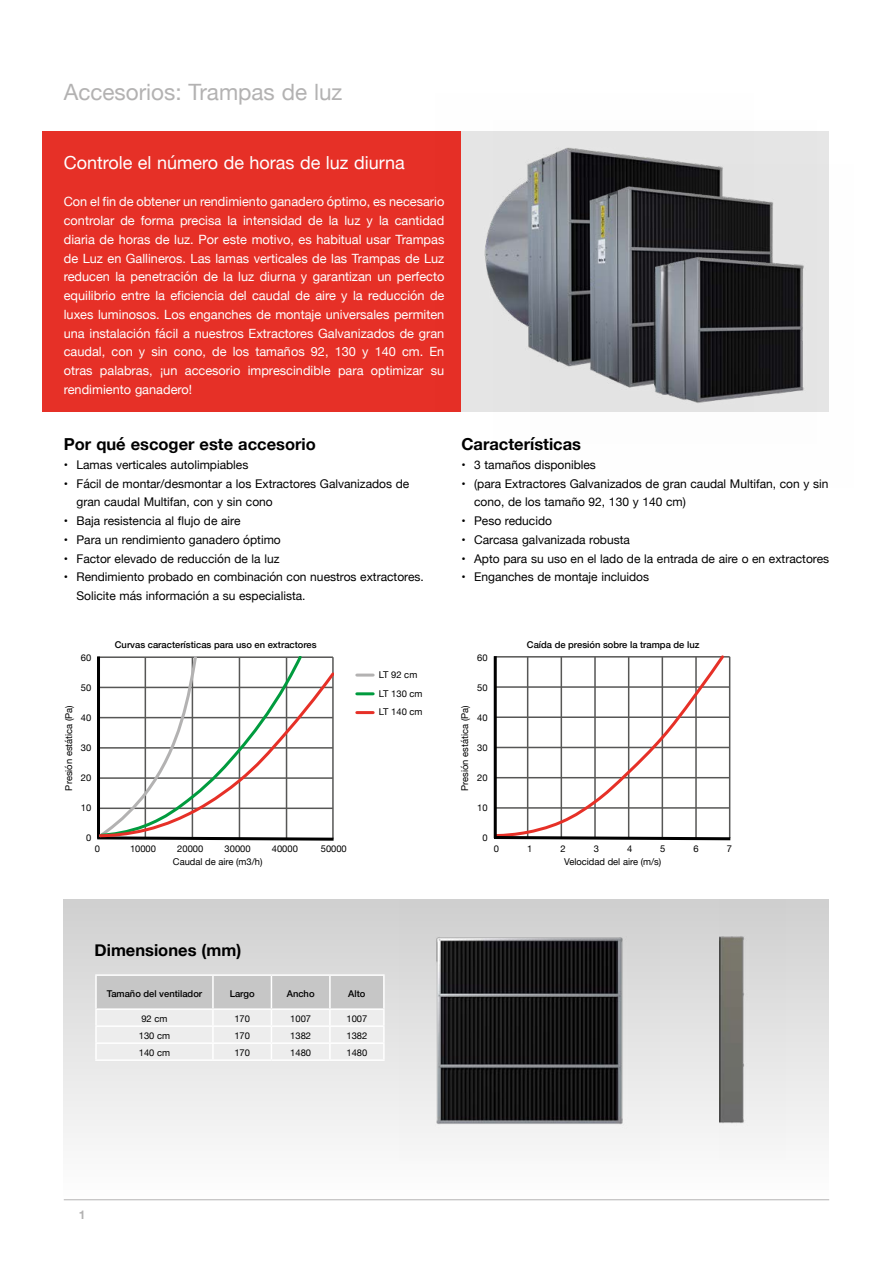
<style>
.page{position:relative;width:893px;height:1263px;background:#fff}
.page>*{position:absolute;margin:0;border:0;box-sizing:border-box;transform-origin:0 0}
.t1{font:22.5px "Helvetica Neue";color:#b3b2b2}
.t2{font:18px "Helvetica Neue";color:#fff}
.t3{font:700 16.5px "Helvetica Neue";color:#000}
.t4{font:12.75px/18.8px "Helvetica Neue";color:#fff;text-align:justify}
.t5{font:12px/18.8px "Helvetica Neue";color:#000}
.t6{font:700 12px "Helvetica Neue";color:#b3b2b2}
.t7{font:9.3px/18.8px "Helvetica Neue";color:#000}
.t8{font:500 9.3px "Helvetica Neue";color:#000}
</style>
<div class="page">
<div style="left:64px;top:900px;width:765px;height:300px;background:linear-gradient(to bottom,#cfcfcf,#fefefe)"></div>
<div style="left:43px;top:131px;width:418px;height:281px;background:#e63027"></div>
<svg style="left:97px;top:656px;width:237px;height:185px"></svg>
<svg style="left:493px;top:656px;width:237px;height:185px"></svg>
<hr style="left:494px;top:656px;width:3px;height:182px;background:#000">
<hr style="left:357px;top:674px;width:16px;height:3px;background:#b3b2b2">
<hr style="left:357px;top:692px;width:16px;height:3px;background:#009b3e">
<div style="left:461px;top:131px;width:32px;height:281px;background:#e5e5e5"></div>
<hr style="left:357px;top:711px;width:16px;height:3px;background:#e63027">
<img style="left:493px;top:131px;width:323px;height:281px">
<img style="left:531px;top:165px;width:298px;height:247px">
<img style="left:399px;top:900px;width:261px;height:260px">
<img style="left:720px;top:900px;width:65px;height:260px">
<hr style="left:213px;top:974px;width:58px;height:2px;background:#fff">
<hr style="left:271px;top:974px;width:59px;height:2px;background:#fff">
<hr style="left:330px;top:974px;width:55px;height:2px;background:#fff">
<hr style="left:95px;top:974px;width:118px;height:2px;background:#fff">
<svg style="left:95px;top:975px;width:290px;height:84px"></svg>
<hr style="left:213px;top:1042px;width:58px;height:2px;background:#fff">
<hr style="left:271px;top:1042px;width:59px;height:2px;background:#fff">
<hr style="left:330px;top:1042px;width:55px;height:2px;background:#fff">
<hr style="left:95px;top:1059px;width:118px;height:2px;background:#fff">
<hr style="left:213px;top:1059px;width:58px;height:2px;background:#fff">
<hr style="left:271px;top:1059px;width:59px;height:2px;background:#fff">
<hr style="left:330px;top:1059px;width:55px;height:2px;background:#fff">
<h1 class="t1" style="left:64px;top:76px;width:280px">Accesorios: Trampas de luz</h1>
<h2 class="t2" style="left:64px;top:149px;width:342px">Controle el número de horas de luz diurna</h2>
<p class="t4" style="left:64px;top:193px;width:382px">Con el fin de obtener un rendimiento ganadero óptimo, es necesario controlar de forma precisa la intensidad de la luz y la cantidad diaria de horas de luz. Por este motivo, es habitual usar Trampas de Luz en Gallineros. Las lamas verticales de las Trampas de Luz reducen la penetración de la luz diurna y garantizan un perfecto equilibrio entre la eficiencia del caudal de aire y la reducción de luxes luminosos. Los enganches de montaje universales permiten una instalación fácil a nuestros Extractores Galvanizados de gran caudal, con y sin cono, de los tamaños 92, 130 y 140 cm. En otras palabras, ¡un accesorio imprescindible para optimizar su rendimiento ganadero!</p>
<p class="t3" style="left:64px;top:431px;width:254px">Por qué escoger este accesorio</p>
<p class="t5" style="left:64px;top:456px;width:186px">• Lamas verticales autolimpiables</p>
<p class="t5" style="left:77px;top:475px;width:334px;text-indent:-13px">• Fácil de montar/desmontar a los Extractores Galvanizados de gran caudal Multifan, con y sin cono</p>
<p class="t5" style="left:64px;top:512px;width:178px">• Baja resistencia al flujo de aire</p>
<p class="t5" style="left:64px;top:531px;width:219px">• Para un rendimiento ganadero óptimo</p>
<p class="t5" style="left:64px;top:550px;width:217px">• Factor elevado de reducción de la luz</p>
<p class="t5" style="left:77px;top:568px;width:349px;text-indent:-13px">• Rendimiento probado en combinación con nuestros extractores.<br>Solicite más información a su especialista.</p>
<p class="t3" style="left:461px;top:431px;width:121px">Características</p>
<p class="t5" style="left:461px;top:456px;width:136px">• 3 tamaños disponibles</p>
<p class="t5" style="left:474px;top:475px;width:356px;text-indent:-13px">• (para Extractores Galvanizados de gran caudal Multifan, con y sin cono, de los tamaño 92, 130 y 140 cm)</p>
<p class="t5" style="left:461px;top:512px;width:92px">• Peso reducido</p>
<p class="t5" style="left:461px;top:531px;width:170px">• Carcasa galvanizada robusta</p>
<p class="t5" style="left:461px;top:550px;width:369px">• Apto para su uso en el lado de la entrada de aire o en extractores</p>
<p class="t5" style="left:461px;top:568px;width:189px">• Enganches de montaje incluidos</p>
<p class="t8" style="left:115px;top:637px;width:203px">Curvas características para uso en extractores</p>
<p class="t8" style="left:527px;top:637px;width:174px">Caída de presión sobre la trampa de luz</p>
<p class="t7" style="left:81px;top:648px;width:12px">60</p>
<p class="t7" style="left:81px;top:678px;width:12px">50</p>
<p class="t7" style="left:81px;top:708px;width:12px">40</p>
<p class="t7" style="left:81px;top:738px;width:12px">30</p>
<p class="t7" style="left:81px;top:768px;width:12px">20</p>
<p class="t7" style="left:81px;top:798px;width:12px">10</p>
<p class="t7" style="left:86px;top:828px;width:7px">0</p>
<p class="t7" style="left:477px;top:649px;width:12px">60</p>
<p class="t7" style="left:477px;top:679px;width:12px">50</p>
<p class="t7" style="left:477px;top:709px;width:12px">40</p>
<p class="t7" style="left:477px;top:739px;width:12px">30</p>
<p class="t7" style="left:477px;top:769px;width:12px">20</p>
<p class="t7" style="left:477px;top:799px;width:12px">10</p>
<p class="t7" style="left:482px;top:829px;width:7px">0</p>
<p class="t7" style="left:379px;top:666px;width:45px">LT 92 cm<br>LT 130 cm<br>LT 140 cm</p>
<p class="t7" style="left:60px;top:790px;width:87px;rotate:-90deg">Presión estática (Pa)</p>
<p class="t7" style="left:456px;top:791px;width:87px;rotate:-90deg">Presión estática (Pa)</p>
<p class="t7" style="left:95px;top:840px;width:7px">0</p>
<p class="t7" style="left:130px;top:840px;width:28px">10000</p>
<p class="t7" style="left:177px;top:840px;width:28px">20000</p>
<p class="t7" style="left:225px;top:840px;width:28px">30000</p>
<p class="t7" style="left:272px;top:840px;width:28px">40000</p>
<p class="t7" style="left:321px;top:840px;width:28px">50000</p>
<p class="t7" style="left:494px;top:840px;width:7px">0</p>
<p class="t7" style="left:527px;top:840px;width:7px">1</p>
<p class="t7" style="left:560px;top:840px;width:7px">2</p>
<p class="t7" style="left:594px;top:840px;width:7px">3</p>
<p class="t7" style="left:627px;top:840px;width:7px">4</p>
<p class="t7" style="left:660px;top:840px;width:7px">5</p>
<p class="t7" style="left:694px;top:840px;width:7px">6</p>
<p class="t7" style="left:727px;top:840px;width:7px">7</p>
<p class="t7" style="left:173px;top:853px;width:91px">Caudal de aire (m3/h)</p>
<p class="t7" style="left:564px;top:853px;width:99px">Velocidad del aire (m/s)</p>
<p class="t3" style="left:95px;top:937px;width:148px">Dimensiones (mm)</p>
<p class="t8" style="left:107px;top:986px;width:97px">Tamaño del ventilador</p>
<p class="t8" style="left:230px;top:986px;width:27px">Largo</p>
<p class="t8" style="left:287px;top:986px;width:29px">Ancho</p>
<p class="t8" style="left:348px;top:986px;width:19px">Alto</p>
<p class="t7" style="left:141px;top:1010px;width:28px">92 cm</p>
<p class="t7" style="left:234px;top:1010px;width:17px">170</p>
<p class="t7" style="left:290px;top:1010px;width:22px">1007</p>
<p class="t7" style="left:346px;top:1010px;width:22px">1007</p>
<p class="t7" style="left:139px;top:1027px;width:33px">130 cm</p>
<p class="t7" style="left:234px;top:1027px;width:17px">170</p>
<p class="t7" style="left:290px;top:1027px;width:22px">1382</p>
<p class="t7" style="left:346px;top:1027px;width:22px">1382</p>
<p class="t7" style="left:139px;top:1044px;width:33px">140 cm</p>
<p class="t7" style="left:234px;top:1044px;width:17px">170</p>
<p class="t7" style="left:290px;top:1044px;width:22px">1480</p>
<p class="t7" style="left:346px;top:1044px;width:22px">1480</p>
<p class="t6" style="left:79px;top:1205px;width:8px">1</p>
</div>
